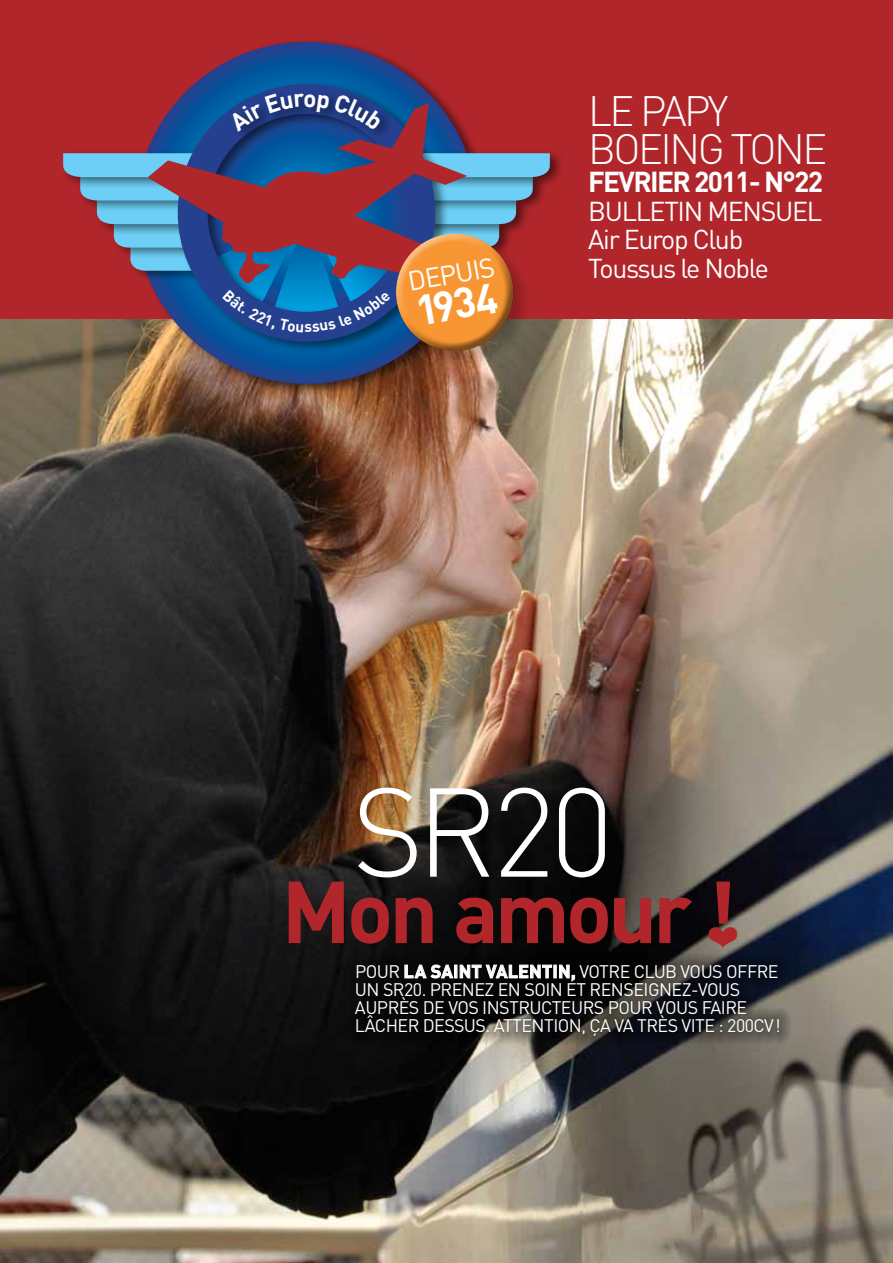
<style>
.page{position:relative;width:893px;height:1263px;background:#fff}
.page>*{position:absolute;margin:0;border:0;box-sizing:border-box;transform-origin:0 0}
.t1{font:300 124.05px "DIN";color:#fff}
.t2{font:700 86.25px "DIN";letter-spacing:-.045em;color:#b0262b}
.t3{font:300 42px/37.5px "DIN";letter-spacing:-.06em;color:#fff}
.t4{font:700 42px "DIN";color:#fff}
.t5{font:700 28.5px "DIN";letter-spacing:-.06em;color:#fff}
.t6{font:27px/28.5px "DIN";letter-spacing:-.05em;color:#fff}
.t7{font:18px/18px "DIN";letter-spacing:-.03em;color:#fff}
.t8{font:12px "DIN";color:#b0262b}
.s1{font-weight:700}
</style>
<div class="page">
<img style="left:0;top:319px;width:893px;height:944px">
<div style="left:341px;top:951px;width:450px;height:96px;background:#000;opacity:.7"></div>
<svg style="left:404px;top:964px;width:148px;height:15px;background:#535353"></svg>
<div style="left:553px;top:965px;width:4px;height:13px;border:1px solid #fff"></div>
<svg style="left:559px;top:964px;width:16px;height:18px"></svg>
<div style="left:0;top:0;width:893px;height:319px;background:#b0262b"></div>
<div style="left:133px;top:40px;width:358px;height:355px;background:#000;opacity:.5"></div>
<svg style="left:136px;top:42px;width:341px;height:342px;background:#114c96"></svg>
<div style="left:350px;top:148px;width:214px;height:40px;background:#000;opacity:.5"></div>
<div style="left:64px;top:148px;width:211px;height:40px;background:#ad252a"></div>
<svg style="left:174px;top:80px;width:265px;height:23px;background:#254a86"></svg>
<div style="left:220px;top:89px;width:182px;height:57px;background:#005a9f"></div>
<div style="left:231px;top:88px;width:161px;height:53px;background:#000;opacity:.5"></div>
<svg style="left:148px;top:103px;width:319px;height:50px"></svg>
<div style="left:395px;top:233px;width:136px;height:136px;background:#000;opacity:.2"></div>
<svg style="left:709px;top:927px;width:28px;height:21px"></svg>
<svg style="left:64px;top:153px;width:486px;height:210px"></svg>
<svg style="left:228px;top:93px;width:156px;height:38px;background:#1b3b7f"></svg>
<h3 class="t6" style="left:406px;top:267px;width:89px;rotate:-10deg">DEPUIS</h3>
<h3 class="t4" style="left:411px;top:284px;width:84px;rotate:-10deg">1934</h3>
<h3 class="t3" style="left:588px;top:92px;width:241px">LE PAPY<br>BOEING TONE</h3>
<h3 class="t5" style="left:588px;top:163px;width:236px">FEVRIER 2011- N°22</h3>
<h3 class="t6" style="left:588px;top:196px;width:235px">BULLETIN MENSUEL<br>AIR EUROP CLUB<br>TOUSSUS LE N OBLE</h3>
<h1 class="t1" style="left:352px;top:756px;width:263px">SR20</h1>
<h2 class="t2" style="left:282px;top:855px;width:456px">MON AMOUR !</h2>
<p class="t7" style="left:355px;top:962px;width:427px">POUR <span class="s1">LA SAINT VALENTIN,</span> VOTRE CLUB VOUS OFFRE UN SR20. PRENEZ EN SOIN ET RENSEIGNEZ-VOUS AUPRÈS DE VOS INSTRUCTEURS POUR VOUS FAIRE LÂCHER DESSUS. ATTENTION, ÇA VA TRÈS VITE : 200CV!</p>
<p class="t8" style="left:823px;top:1224px;width:8px">1</p>
</div>
